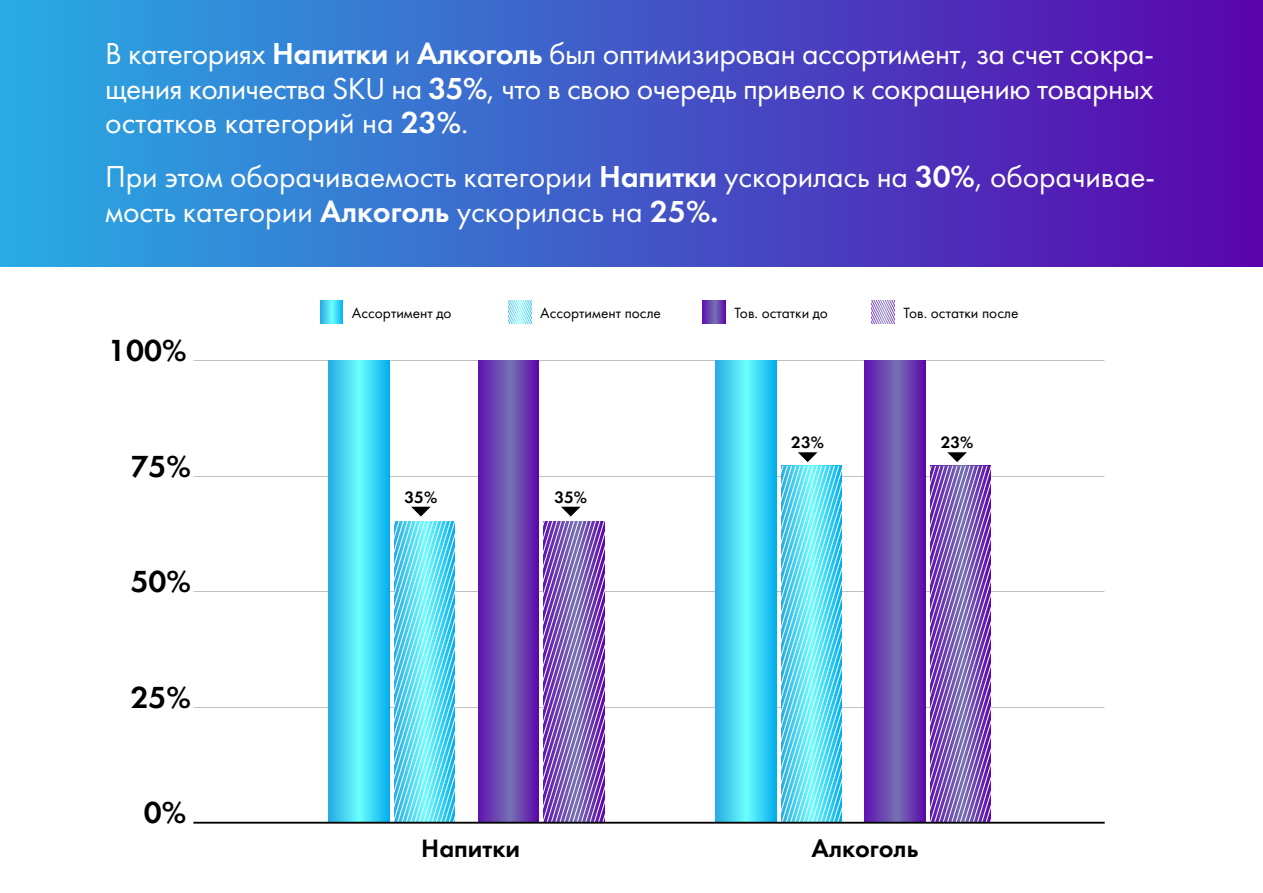
<style>
.page{position:relative;width:1263px;height:893px;background:#fff}
.page>*{position:absolute;margin:0;border:0;box-sizing:border-box;transform-origin:0 0}
.t1{font:31.65px "Futura Demi C";color:#000}
.t2{font:31.5px/34.5px "Futura Book C";letter-spacing:-.005em;color:#fff;text-align:justify}
.t3{font:26.1px "Futura Demi C";color:#000}
.t4{font:17.1px "Futura Demi C";color:#000}
.t5{font:15.3px "Futura Book C";color:#000}
.s1{font-family:"Futura Demi C"}
</style>
<div class="page">
<div style="left:0;top:0;width:1263px;height:267px;background:linear-gradient(to right,#28ace3,#5a04ac)"></div>
<svg style="left:329px;top:361px;width:60px;height:461px;background:#42d5f2"></svg>
<svg style="left:478px;top:361px;width:60px;height:461px;background:#6940b0"></svg>
<svg style="left:715px;top:361px;width:61px;height:461px;background:#40d4f2"></svg>
<svg style="left:865px;top:361px;width:60px;height:461px;background:#6a40b0"></svg>
<svg style="left:394px;top:522px;width:61px;height:300px;background:#6edef5"></svg>
<svg style="left:320px;top:300px;width:23px;height:23px"></svg>
<svg style="left:544px;top:522px;width:60px;height:300px;background:#8e6ec2"></svg>
<svg style="left:411px;top:507px;width:20px;height:9px"></svg>
<svg style="left:561px;top:507px;width:20px;height:9px"></svg>
<svg style="left:781px;top:452px;width:60px;height:370px;background:#74dff4"></svg>
<svg style="left:930px;top:452px;width:61px;height:370px;background:#9071c3"></svg>
<svg style="left:703px;top:300px;width:22px;height:23px"></svg>
<svg style="left:894px;top:300px;width:1px;height:23px"></svg>
<hr style="left:193px;top:822px;width:912px;height:2px;background:#000">
<svg style="left:508px;top:300px;width:23px;height:23px"></svg>
<svg style="left:872px;top:300px;width:22px;height:23px"></svg>
<p class="t2" style="left:105px;top:37px;width:1050px">В категориях <span class="s1">Напитки</span> и <span class="s1">Алкоголь</span> был оптимизирован ассортимент, за счет сокра&shy;щения количества SKU на <span class="s1">35%</span>, что в свою очередь привело к сокращению товарных остатков категорий на <span class="s1">23%</span>.</p>
<p class="t2" style="left:105px;top:160px;width:1051px">При этом оборачиваемость категории <span class="s1">Напитки</span> ускорилась на <span class="s1">30%</span>, оборачивае&shy;мость категории <span class="s1">Алкоголь</span> ускорилась на <span class="s1">25%.</span></p>
<p class="t1" style="left:108px;top:332px;width:80px">100%</p>
<p class="t1" style="left:131px;top:448px;width:62px">75%</p>
<p class="t1" style="left:131px;top:563px;width:62px">50%</p>
<p class="t1" style="left:131px;top:679px;width:62px">25%</p>
<p class="t1" style="left:144px;top:794px;width:44px">0%</p>
<p class="t5" style="left:352px;top:305px;width:101px">Ассортимент до</p>
<p class="t5" style="left:540px;top:305px;width:122px">Ассортимент после</p>
<p class="t5" style="left:734px;top:305px;width:95px">Тов. остатки до</p>
<p class="t5" style="left:903px;top:305px;width:116px">Тов. остатки после</p>
<p class="t4" style="left:405px;top:487px;width:34px">35%</p>
<p class="t4" style="left:554px;top:487px;width:34px">35%</p>
<p class="t3" style="left:421px;top:833px;width:100px">Напитки</p>
<p class="t4" style="left:791px;top:433px;width:34px">23%</p>
<p class="t4" style="left:941px;top:433px;width:34px">23%</p>
<p class="t3" style="left:811px;top:833px;width:108px">Алкоголь</p>
</div>
